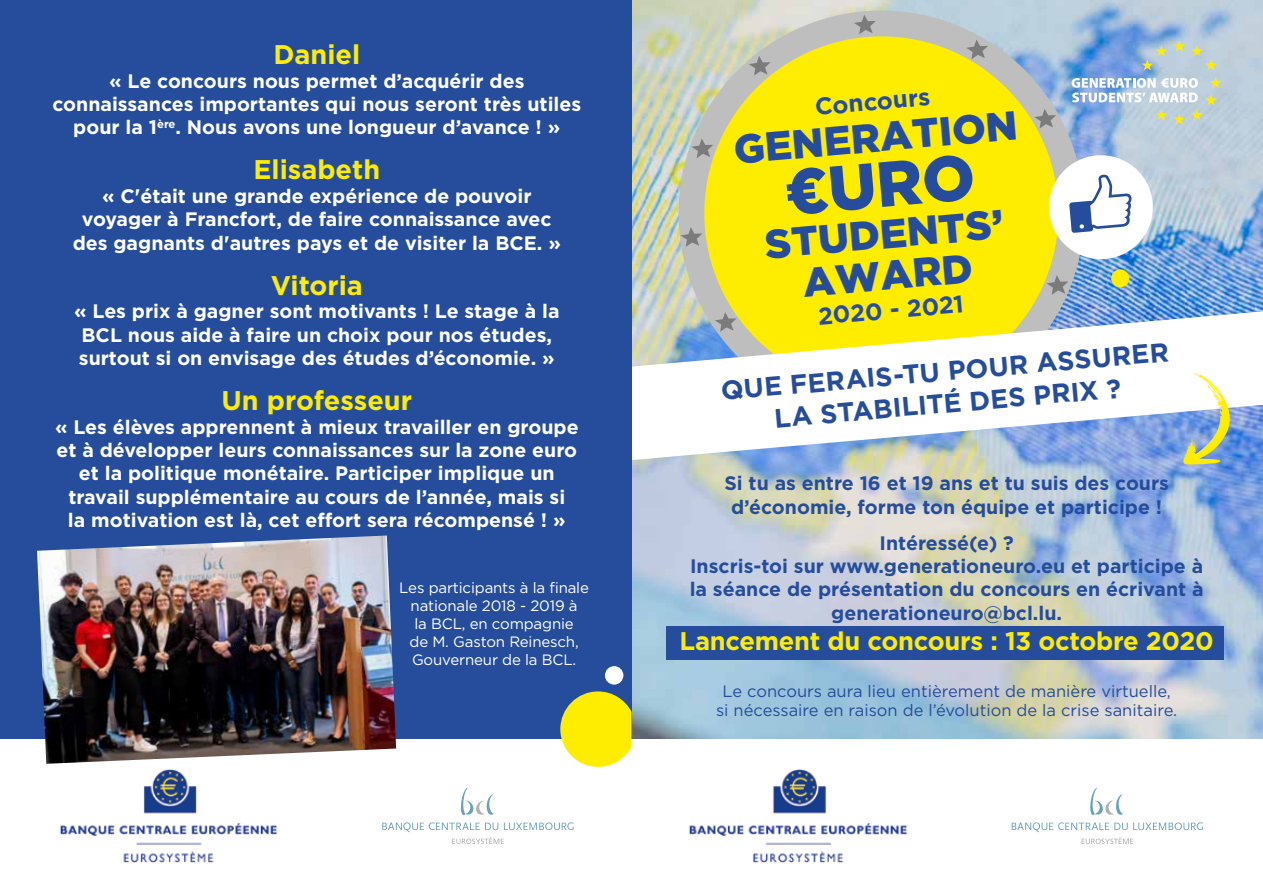
<style>
.page{position:relative;width:1263px;height:893px;background:#fff}
.page>*{position:absolute;margin:0;border:0;box-sizing:border-box;transform-origin:0 0}
.t1{font:900 63.75px "Gotham";color:#254d9c}
.t2{font:900 40.65px/41.4px "Gotham";color:#254d9c;text-align:center}
.t3{font:700 27px "Gotham";color:#ffed00}
.t4{font:700 26.7px/32.1px "Gotham";color:#254d9c;text-align:center}
.t5{font:700 25.5px "Gotham";letter-spacing:-.01em;color:#ffed00}
.t6{font:700 24.15px "Gotham";color:#254d9c}
.t7{font:700 19.5px/23.4px "Gotham";color:#fff;text-align:center}
.t8{font:700 19.5px/23.4px "Gotham";color:#254d9c;text-align:center}
.t9{font:16.5px/19.8px "Gotham";color:#254d9c;text-align:center}
.t10{font:15px/18px "Gotham";letter-spacing:-.01em;color:#fff;text-align:center}
</style>
<div class="page">
<img style="left:631px;top:0;width:632px;height:738px">
<svg style="left:673px;top:5px;width:417px;height:306px;background:#eae13e"></svg>
<svg style="left:854px;top:15px;width:22px;height:19px"></svg>
<svg style="left:680px;top:227px;width:22px;height:20px"></svg>
<svg style="left:691px;top:138px;width:22px;height:20px"></svg>
<svg style="left:1046px;top:275px;width:22px;height:20px"></svg>
<svg style="left:1034px;top:109px;width:22px;height:20px"></svg>
<svg style="left:749px;top:56px;width:22px;height:20px"></svg>
<svg style="left:966px;top:40px;width:22px;height:19px"></svg>
<svg style="left:1071px;top:40px;width:150px;height:85px;background:#a7c1d7"></svg>
<div style="left:1111px;top:269px;width:18px;height:18px;background:#ffed00;border-radius:50%"></div>
<svg style="left:1047px;top:153px;width:108px;height:108px"></svg>
<svg style="left:631px;top:311px;width:632px;height:152px"></svg>
<img style="left:689px;top:769px;width:219px;height:94px">
<svg style="left:1090px;top:787px;width:33px;height:28px"></svg>
<svg style="left:1012px;top:822px;width:191px;height:22px"></svg>
<div style="left:666px;top:626px;width:558px;height:33px;background:#254d9c"></div>
<svg style="left:1182px;top:372px;width:51px;height:93px"></svg>
<div style="left:0;top:0;width:631px;height:738px;background:#254d9c"></div>
<img style="left:60px;top:769px;width:218px;height:94px">
<svg style="left:460px;top:787px;width:34px;height:28px"></svg>
<svg style="left:382px;top:822px;width:192px;height:22px"></svg>
<div style="left:605px;top:666px;width:18px;height:19px;background:#fff;border-radius:50%"></div>
<img style="left:37px;top:535px;width:359px;height:229px">
<svg style="left:560px;top:691px;width:71px;height:76px"></svg>
<h3 class="t3" style="left:273px;top:37px;width:88px">Daniel</h3>
<p class="t7" style="left:52px;top:69px;width:530px">« Le concours nous permet d’acquérir des connaissances importantes qui nous seront très utiles pour la 1<sup>ère</sup>. Nous avons une longueur d’avance ! »</p>
<h3 class="t3" style="left:253px;top:152px;width:128px">Elisabeth</h3>
<p class="t7" style="left:73px;top:184px;width:490px">« C'était une grande expérience de pouvoir voyager à Francfort, de faire connaissance avec des gagnants d'autres pays et de visiter la BCE. »</p>
<h3 class="t3" style="left:271px;top:267px;width:94px">Vitoria</h3>
<p class="t7" style="left:74px;top:300px;width:487px;text-align:left">« Les prix à gagner sont motivants ! Le stage à la<br>BCL nous aide à faire un choix pour nos études, surtout si on envisage des études d’économie. »</p>
<h3 class="t3" style="left:222px;top:383px;width:192px">Un professeur</h3>
<p class="t7" style="left:55px;top:415px;width:525px">« Les élèves apprennent à mieux travailler en groupe et à développer leurs connaissances sur la zone euro et la politique monétaire. Participer implique un travail supplémentaire au cours de l’année, mais si<br>la motivation est là, cet effort sera récompensé ! »</p>
<p class="t10" style="left:399px;top:578px;width:191px">Les participants à la finale nationale 2018 - 2019 à<br>la BCL, en compagnie<br>de M. Gaston Reinesch,<br>Gouverneur de la BCL.</p>
<p class="t6" style="left:814px;top:91px;width:117px;rotate:-5deg">Concours</p>
<h2 class="t2" style="left:732px;top:128px;width:286px;rotate:-5deg">GENERATION</h2>
<h1 class="t1" style="left:781px;top:149px;width:192px;rotate:-5deg">€URO</h1>
<h2 class="t2" style="left:763px;top:223px;width:241px;rotate:-5deg">STUDENTS’<br>AWARD</h2>
<p class="t6" style="left:816px;top:300px;width:148px;rotate:-5deg">2020 - 2021</p>
<h3 class="t4" style="left:719px;top:374px;width:451px;rotate:-5deg">QUE FERAIS-TU POUR ASSURER<br>LA STABILITÉ DES PRIX ?</h3>
<p class="t8" style="left:724px;top:471px;width:446px">Si tu as entre 16 et 19 ans et tu suis des cours d’économie, forme ton équipe et participe !</p>
<p class="t8" style="left:690px;top:531px;width:515px">Intéressé(e) ?<br>Inscris-toi sur www.generationeuro.eu et participe à la séance de présentation du concours en écrivant à generationeuro@bcl.lu.</p>
<h3 class="t5" style="left:679px;top:624px;width:536px">Lancement du concours : 13 octobre 2020</h3>
<p class="t9" style="left:716px;top:680px;width:463px">Le concours aura lieu entièrement de manière virtuelle, si nécessaire en raison de l’évolution de la crise sanitaire.</p>
</div>
